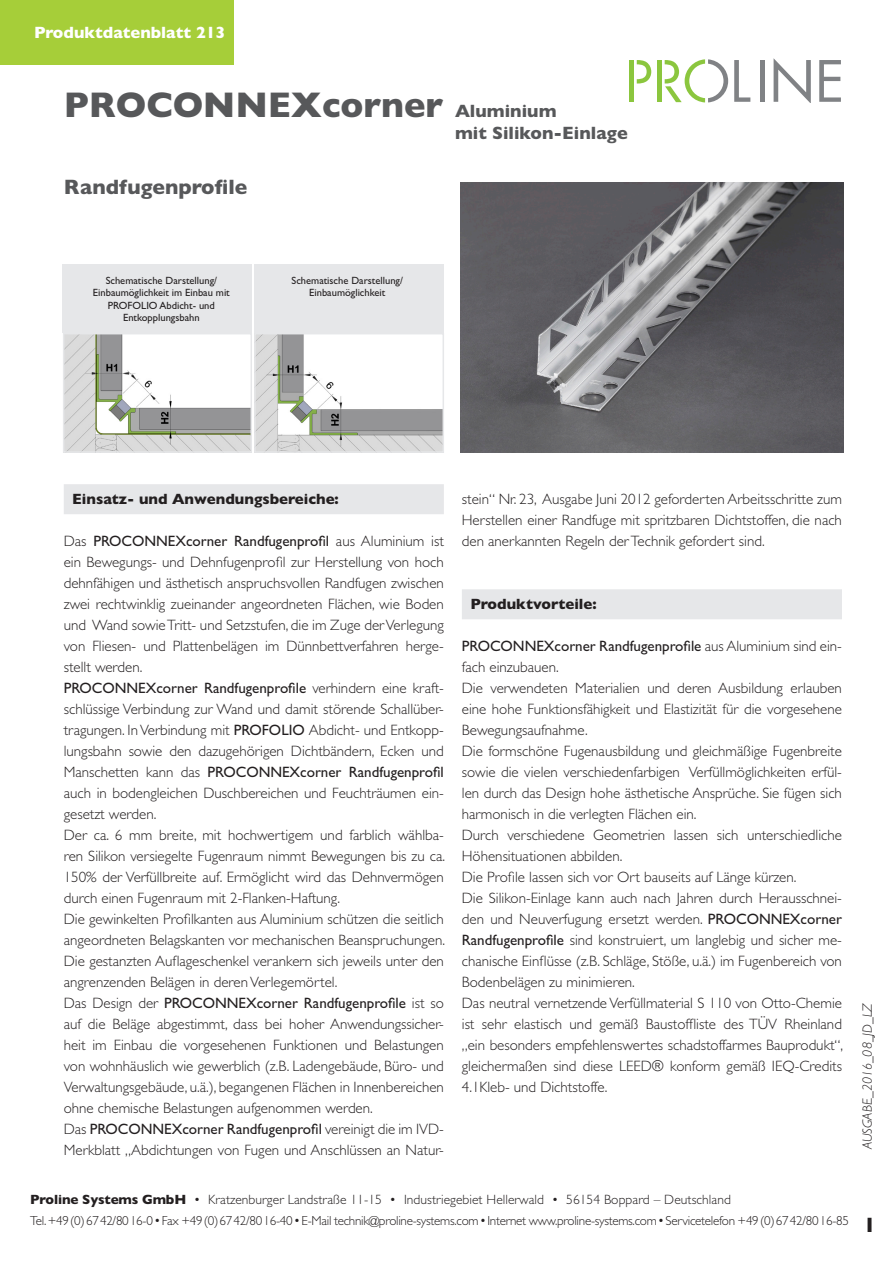
<style>
.page{position:relative;width:893px;height:1263px;background:#fff}
.page>*{position:absolute;margin:0;border:0;box-sizing:border-box;transform-origin:0 0}
.t1{font:700 36px "Gill Sans";color:#57585a}
.t2{font:700 21px "Gill Sans";color:#57585a}
.t3{font:700 18px/22.5px "Gill Sans";color:#57585a}
.t4{font:700 16.5px "Gill Sans";color:#fff}
.t5{font:300 15px/21px "Gill Sans";color:#231f20;text-align:justify}
.Kapitel_HEAD{font:700 15px "Gill Sans";color:#231f20}
.t6{font:300 13.5px "Gill Sans";letter-spacing:.005em;color:#231f20}
.t7{font:italic 300 13.5px "Gill Sans";color:#231f20}
.t8{font:300 13.05px "Gill Sans";letter-spacing:-.02em;color:#231f20}
.t9{font:10.5px "Gill Sans";color:#231f20}
.s1{font-weight:400}
.s2{font-weight:700}
.s3{font-size:13.5px}
.s4{font-weight:700;font-size:21px}
</style>
<div class="page">
<div style="left:64px;top:484px;width:380px;height:30px;background:#e6e7e9"></div>
<div style="left:462px;top:589px;width:380px;height:30px;background:#e6e7e9"></div>
<img style="left:461px;top:182px;width:382px;height:270px">
<img style="left:257px;top:336px;width:184px;height:114px">
<div style="left:254px;top:333px;width:190px;height:120px;border:2px solid #e6e7e9"></div>
<img style="left:66px;top:336px;width:183px;height:114px">
<div style="left:63px;top:333px;width:189px;height:120px;border:2px solid #e6e7e9"></div>
<div style="left:254px;top:265px;width:190px;height:68px;background:#e6e7e9"></div>
<div style="left:63px;top:265px;width:189px;height:68px;background:#e6e7e9"></div>
<div style="left:0;top:0;width:234px;height:64px;background:#a6ce39"></div>
<svg style="left:637px;top:60px;width:14px;height:24px"></svg>
<div style="left:629px;top:60px;width:5px;height:42px;background:#8bc63e"></div>
<div style="left:657px;top:60px;width:5px;height:42px;background:#8bc63e"></div>
<svg style="left:665px;top:59px;width:63px;height:43px"></svg>
<svg style="left:734px;top:60px;width:16px;height:42px"></svg>
<div style="left:760px;top:60px;width:5px;height:42px;background:#808285"></div>
<svg style="left:774px;top:59px;width:37px;height:43px"></svg>
<svg style="left:819px;top:60px;width:22px;height:42px"></svg>
<p class="t4" style="left:34px;top:19px;width:193px">Produktdatenblatt 213</p>
<h1 class="t1" style="left:64px;top:76px;width:381px">PROCONNEXcorner</h1>
<p class="t3" style="left:455px;top:99px;width:174px">Aluminium<br>mit Silikon-Einlage</p>
<p class="t2" style="left:64px;top:170px;width:185px">Randfugenprofile</p>
<p class="t9" style="left:106px;top:274px;width:113px">Schematische Darstellung/</p>
<p class="t9" style="left:93px;top:287px;width:138px">Einbaumöglichkeit im Einbau mit</p>
<p class="t9" style="left:108px;top:299px;width:108px">PROFOLIO Abdicht- und</p>
<p class="t9" style="left:123px;top:312px;width:78px">Entkopplungsbahn</p>
<p class="t9" style="left:292px;top:274px;width:113px">Schematische Darstellung/</p>
<p class="t9" style="left:309px;top:287px;width:78px">Einbaumöglichkeit</p>
<p class="Kapitel_HEAD" style="left:72px;top:487px;width:268px">Einsatz- und Anwendungsbereiche:</p>
<p class="t5" style="left:64px;top:529px;width:382px">Das <span class="s1">PROCONNEXcorner Randfugenprofil</span> aus Aluminium ist ein Bewegungs- und Dehnfugenprofil zur Herstellung von hoch dehnfähigen und ästhetisch anspruchsvollen Randfugen zwischen zwei rechtwinklig zueinander angeordneten Flächen, wie Boden und Wand sowie Tritt- und Setzstufen, die im Zuge der Verlegung von Fliesen- und Plattenbelägen im Dünnbettverfahren herge&shy;stellt werden.</p>
<p class="t5" style="left:64px;top:676px;width:382px"><span class="s1">PROCONNEXcorner Randfugenprofile</span> verhindern eine kraft&shy;schlüssige Verbindung zur Wand und damit störende Schallüber&shy;tragungen. In Verbindung mit <span class="s1">PROFOLIO</span> Abdicht- und Entkopp&shy;lungsbahn sowie den dazugehörigen Dichtbändern, Ecken und Manschetten kann das <span class="s1">PROCONNEXcorner Randfugenprofil </span>auch in bodengleichen Duschbereichen und Feuchträumen ein&shy;gesetzt werden.</p>
<p class="t5" style="left:64px;top:823px;width:383px">Der ca. 6 mm breite, mit hochwertigem und farblich wählba&shy;ren Silikon versiegelte Fugenraum nimmt Bewegungen bis zu ca.<br>150% der Verfüllbreite auf. Ermöglicht wird das Dehnvermögen durch einen Fugenraum mit 2-Flanken-Haftung.</p>
<p class="t5" style="left:64px;top:907px;width:383px">Die gewinkelten Profilkanten aus Aluminium schützen die seitlich angeordneten Belagskanten vor mechanischen Beanspruchungen.<br>Die gestanzten Auflageschenkel verankern sich jeweils unter den angrenzenden Belägen in deren Verlegemörtel.</p>
<p class="t5" style="left:64px;top:991px;width:382px">Das Design der <span class="s1">PROCONNEXcorner Randfugenprofile</span> ist so auf die Beläge abgestimmt, dass bei hoher Anwendungssicher&shy;heit im Einbau die vorgesehenen Funktionen und Belastungen von wohnhäuslich wie gewerblich (z.B. Ladengebäude, Büro- und Verwaltungsgebäude, u.ä.), begangenen Flächen in Innenbereichen ohne chemische Belastungen aufgenommen werden.</p>
<p class="t5" style="left:64px;top:1117px;width:382px">Das <span class="s1">PROCONNEXcorner Randfugenprofil</span> vereinigt die im IVD-<br>Merkblatt „Abdichtungen von Fugen und Anschlüssen an Natur-</p>
<p class="t5" style="left:462px;top:487px;width:382px">stein“ Nr. 23, Ausgabe Juni 2012 geforderten Arbeitsschritte zum Herstellen einer Randfuge mit spritzbaren Dichtstoffen, die nach den anerkannten Regeln der Technik gefordert sind.</p>
<p class="Kapitel_HEAD" style="left:470px;top:592px;width:128px">Produktvorteile:</p>
<p class="t5" style="left:462px;top:634px;width:382px"><span class="s1">PROCONNEXcorner Randfugenprofile</span> aus Aluminium sind ein&shy;fach einzubauen.</p>
<p class="t5" style="left:462px;top:676px;width:382px">Die verwendeten Materialien und deren Ausbildung erlauben eine hohe Funktionsfähigkeit und Elastizität für die vorgesehene Bewegungsaufnahme.</p>
<p class="t5" style="left:462px;top:739px;width:382px">Die formschöne Fugenausbildung und gleichmäßige Fugenbreite sowie die vielen verschiedenfarbigen Verfüllmöglichkeiten erfül&shy;len durch das Design hohe ästhetische Ansprüche. Sie fügen sich harmonisch in die verlegten Flächen ein.</p>
<p class="t5" style="left:462px;top:823px;width:382px">Durch verschiedene Geometrien lassen sich unterschiedliche<br>Höhensituationen abbilden.</p>
<p class="t5" style="left:462px;top:865px;width:336px">Die Profile lassen sich vor Ort bauseits auf Länge kürzen.</p>
<p class="t5" style="left:462px;top:886px;width:382px">Die Silikon-Einlage kann auch nach Jahren durch Herausschnei&shy;den und Neuverfugung ersetzt werden. <span class="s1">PROCONNEXcorner Randfugenprofile</span> sind konstruiert, um langlebig und sicher me&shy;chanische Einflüsse (z.B. Schläge, Stöße, u.ä.) im Fugenbereich von Bodenbelägen zu minimieren.</p>
<p class="t5" style="left:462px;top:991px;width:383px">Das neutral vernetzende Verfüllmaterial S 110 von Otto-Chemie ist sehr elastisch und gemäß Baustoffliste des TÜV Rheinland „ein besonders empfehlenswertes schadstoffarmes Bauprodukt“, gleichermaßen sind diese LEED® konform gemäß IEQ-Credits 4.1Kleb- und Dichtstoffe.</p>
<p class="t7" style="left:860px;top:1149px;width:148px;rotate:-90deg">AUSGABE_2016_08_JD_LZ</p>
<p class="t6" style="left:30px;top:1189px;width:702px"><span class="s2">Proline Systems GmbH</span> • Kratzenburger Landstraße 11-15 • Industriegebiet Hellerwald • 56154 Boppard – Deutschland</p>
<p class="t8" style="left:30px;top:1210px;width:847px">Tel. +49 (0) 67 42/80 16-0 <span class="s3">•</span> Fax +49 (0) 67 42/80 16-40 <span class="s3">•</span> E-Mail technik@proline-systems.com <span class="s3">•</span> Internet www.proline-systems.com <span class="s3">•</span> Servicetelefon +49 (0) 67 42/80 16-85 <span class="s4">1</span></p>
</div>
